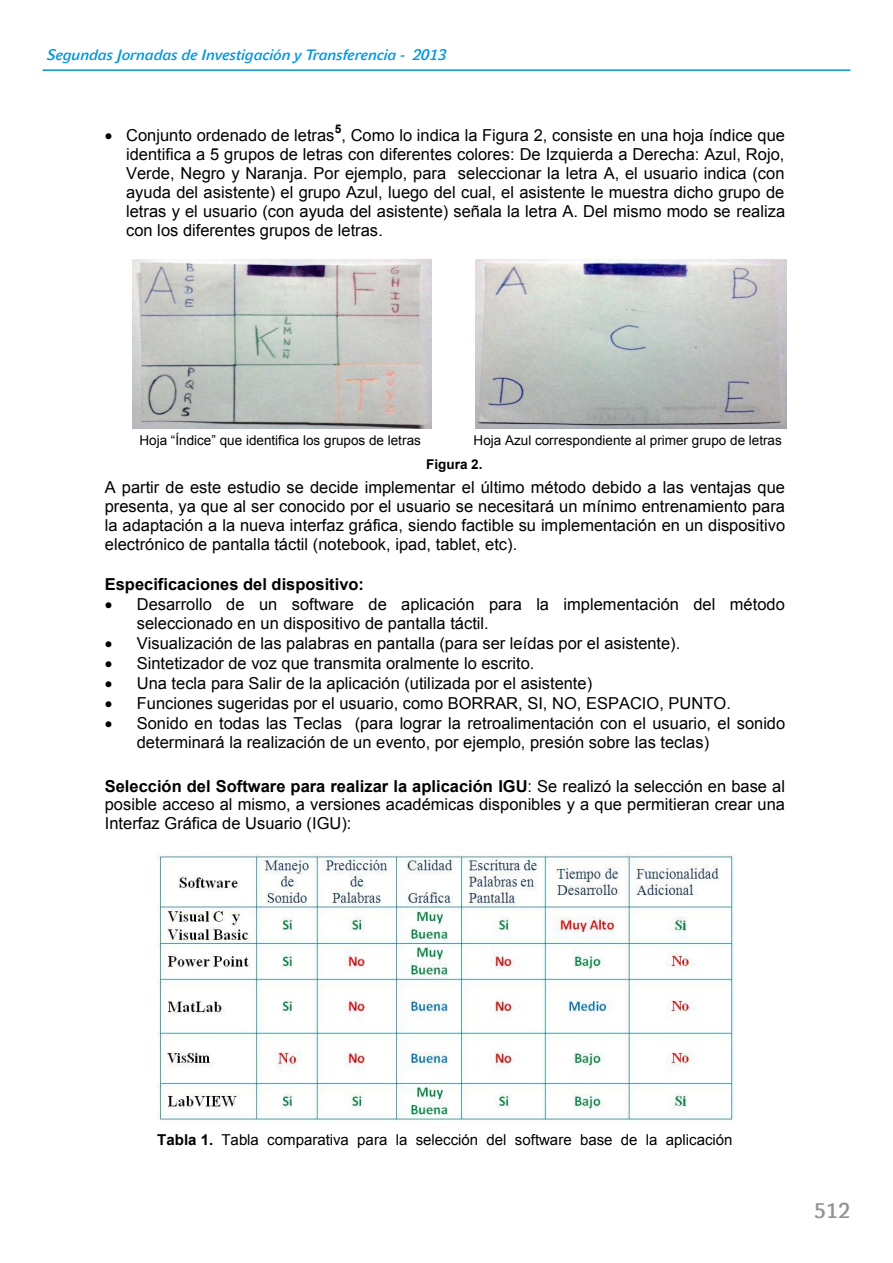
<style>
.page{position:relative;width:893px;height:1263px;background:#fff}
.page>*{position:absolute;margin:0;border:0;box-sizing:border-box;transform-origin:0 0}
.t1{font:21px "John Sans Med SCCE";color:#8f9398}
.t2{font:16.5px/18.9px "Arial";color:#000;text-align:justify}
.t3{font:700 16.5px "Arial";color:#000}
.t4{font:15px "Arial";color:#000}
.t5{font:italic 15px "John Sans Med CE";color:#0096db}
.t6{font:13.5px/24.5px "Arial";color:#000}
.t7{font:700 12px "Arial";color:#000}
.s1{font-family:"John Sans Med SCCE"}
.s2{font-style:inherit}
.s3{font-weight:700}
</style>
<div class="page">
<hr style="left:43px;top:69px;width:807px;height:2px;background:#0096db">
<img style="left:133px;top:259px;width:298px;height:169px">
<img style="left:476px;top:259px;width:310px;height:169px">
<img style="left:158px;top:854px;width:577px;height:267px">
<p class="t5" style="left:47px;top:46px;width:401px">Segundas Jornadas de Investigación y Transferencia - <span class="s1">2013</span></p>
<p class="t7" style="left:335px;top:120px;width:8px">5</p>
<p class="t2" style="left:126px;top:145px;width:661px">identifica a 5 grupos de letras con diferentes colores: De Izquierda a Derecha: Azul, Rojo, Verde, Negro y Naranja. Por ejemplo, para seleccionar la letra A, el usuario indica (con ayuda del asistente) el grupo Azul, luego del cual, el asistente le muestra dicho grupo de letras y el usuario (con ayuda del asistente) señala la letra A. Del mismo modo se realiza con los diferentes grupos de letras.</p>
<p class="t2" style="left:105px;top:126px;width:682px">• Conjunto ordenado de letras , Como lo indica la Figura 2, consiste en una hoja índice que</p>
<p class="t6" style="left:140px;top:428px;width:283px"><span class="s2">Hoja “Índice”</span> que identifica los grupos de letras</p>
<p class="t6" style="left:426px;top:428px;width:357px;text-indent:47px">Hoja Azul correspondiente al primer grupo de letras<br><span class="s3">Figura 2.</span></p>
<p class="t2" style="left:105px;top:478px;width:682px">A partir de este estudio se decide implementar el último método debido a las ventajas que presenta, ya que al ser conocido por el usuario se necesitará un mínimo entrenamiento para la adaptación a la nueva interfaz gráfica, siendo factible su implementación en un dispositivo electrónico de pantalla táctil (notebook, ipad, tablet, etc).</p>
<p class="t3" style="left:105px;top:573px;width:261px">Especificaciones del dispositivo:</p>
<p class="t2" style="left:137px;top:595px;width:649px;text-indent:-32px">• Desarrollo de un software de aplicación para la implementación del método seleccionado en un dispositivo de pantalla táctil.</p>
<p class="t2" style="left:105px;top:634px;width:577px">• Visualización de las palabras en pantalla (para ser leídas por el asistente).</p>
<p class="t2" style="left:105px;top:654px;width:431px">• Sintetizador de voz que transmita oralmente lo escrito.</p>
<p class="t2" style="left:105px;top:674px;width:489px">• Una tecla para Salir de la aplicación (utilizada por el asistente)</p>
<p class="t2" style="left:105px;top:694px;width:628px">• Funciones sugeridas por el usuario, como BORRAR, SI, NO, ESPACIO, PUNTO.</p>
<p class="t2" style="left:137px;top:714px;width:650px;text-indent:-32px">• Sonido en todas las Teclas (para lograr la retroalimentación con el usuario, el sonido determinará la realización de un evento, por ejemplo, presión sobre las teclas)</p>
<p class="t2" style="left:105px;top:776px;width:682px"><span class="s3">Selección del Software para realizar la aplicación IGU</span>: Se realizó la selección en base al posible acceso al mismo, a versiones académicas disponibles y a que permitieran crear una Interfaz Gráfica de Usuario (IGU):</p>
<p class="t4" style="left:157px;top:1129px;width:577px"><span class="s3">Tabla 1.</span> Tabla comparativa para la selección del software base de la aplicación</p>
<p class="t1" style="left:814px;top:1198px;width:37px">512</p>
</div>
